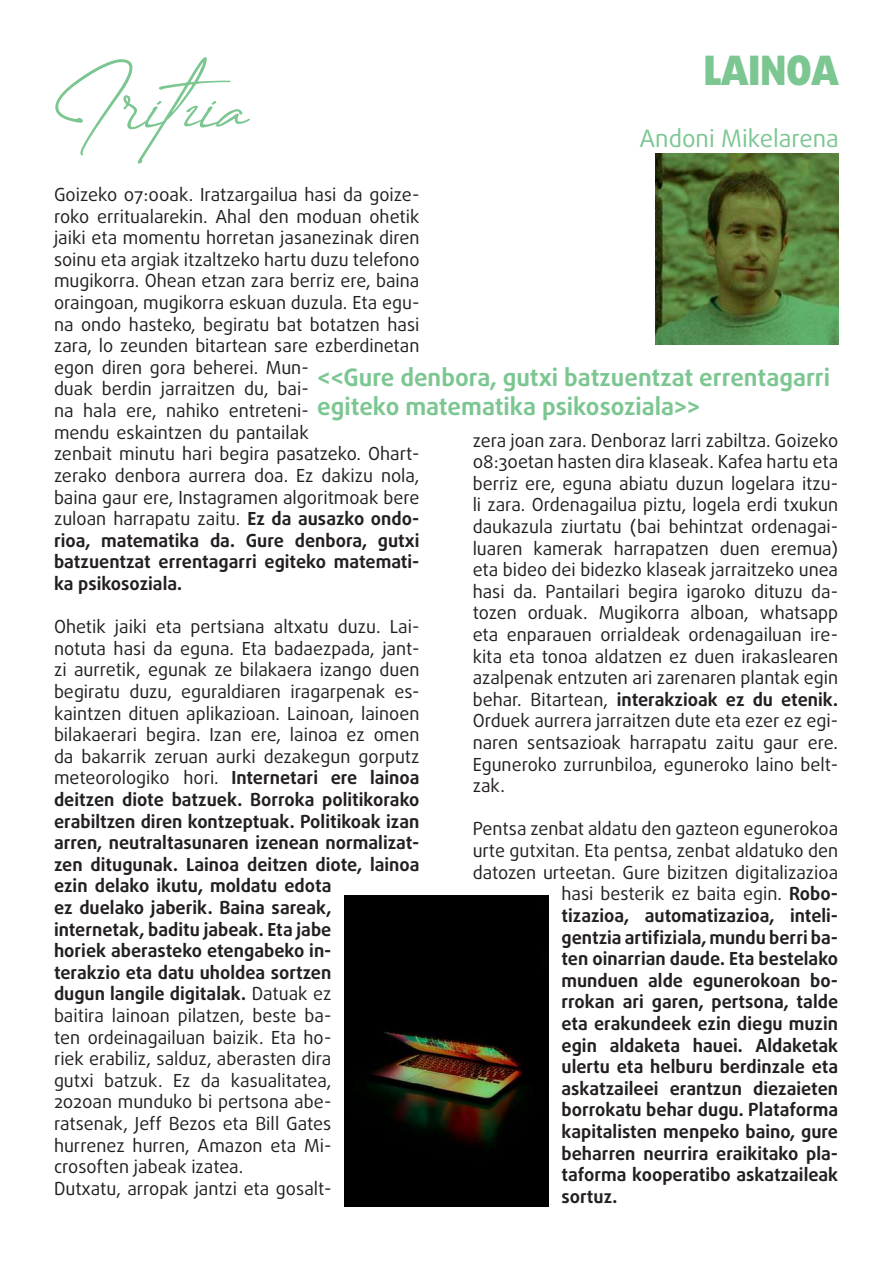
<style>
.page{position:relative;width:893px;height:1263px;background:#fff}
.page>*{position:absolute;margin:0;border:0;box-sizing:border-box;transform-origin:0 0}
.t1{font:114px "Creattion Demo";color:#7bc691}
.t2{font:900 40.5px "Daxline Pro";letter-spacing:-.01em;color:#7bc691}
.t3{font:700 24px/28.8px "Daxline Pro";color:#7bc691}
.t4{font:24px "Daxline Pro";color:#7bc691}
.t5{font:18px/21.6px "Daxline Pro";color:#231f20}
.t6{font:700 18px "Daxline Pro";color:#231f20}
.s1{font-weight:700}
</style>
<div class="page">
<img style="left:655px;top:153px;width:184px;height:191px">
<img style="left:344px;top:895px;width:205px;height:312px">
<h1 class="t1" style="left:54px;top:54px;width:206px">Iritzia</h1>
<h2 class="t2" style="left:703px;top:44px;width:137px">LAINOA</h2>
<h3 class="t4" style="left:640px;top:122px;width:201px">Andoni Mikelarena</h3>
<p class="t5" style="left:54px;top:184px;width:367px">Goizeko 07:00ak. Iratzargailua hasi da goize&shy;roko erritualarekin. Ahal den moduan ohetik jaiki eta momentu horretan jasanezinak diren soinu eta argiak itzaltzeko hartu duzu telefono mugikorra. Ohean etzan zara berriz ere, baina oraingoan, mugikorra eskuan duzula. Eta egu&shy;na ondo hasteko, begiratu bat botatzen hasi zara, lo zeunden bitartean sare ezberdinetan egon diren gora beherei. Mun-<br>duak berdin jarraitzen du, bai-<br>na hala ere, nahiko entreteni-<br>mendu eskaintzen du pantailak<br>zenbait minutu hari begira pasatzeko. Ohart&shy;zerako denbora aurrera doa. Ez dakizu nola, baina gaur ere, Instagramen algoritmoak bere zuloan harrapatu zaitu. <span class="s1">Ez da ausazko ondo&shy;rioa, matematika da. Gure denbora, gutxi batzuentzat errentagarri egiteko matemati&shy;ka psikosoziala.</span></p>
<p class="t5" style="left:54px;top:616px;width:367px">Ohetik jaiki eta pertsiana altxatu duzu. Lai&shy;notuta hasi da eguna. Eta badaezpada, jant&shy;zi aurretik, egunak ze bilakaera izango duen begiratu duzu, eguraldiaren iragarpenak es&shy;kaintzen dituen aplikazioan. Lainoan, lainoen bilakaerari begira. Izan ere, lainoa ez omen da bakarrik zeruan aurki dezakegun gorputz meteorologiko hori. <span class="s1">Internetari ere lainoa deitzen diote batzuek. Borroka politikorako erabiltzen diren kontzeptuak. Politikoak izan arren, neutraltasunaren izenean normalizat&shy;zen ditugunak. Lainoa deitzen diote, lainoa ezin delako ikutu, moldatu edota<br>ez duelako jaberik. Baina sareak, internetak, baditu jabeak. Eta jabe<br>horiek aberasteko etengabeko in-<br>terakzio eta datu uholdea sortzen<br>dugun langile digitalak.</span> Datuak ez<br>baitira lainoan pilatzen, beste ba-<br>ten ordeinagailuan baizik. Eta ho-<br>riek erabiliz, salduz, aberasten dira<br>gutxi batzuk. Ez da kasualitatea,<br>2020an munduko bi pertsona abe-<br>ratsenak, Jeff Bezos eta Bill Gates<br>hurrenez hurren, Amazon eta Mi-<br>crosoften jabeak izatea.<br>Dutxatu, arropak jantzi eta gosalt-</p>
<h3 class="t3" style="left:317px;top:363px;width:514px">&lt;&lt;Gure denbora, gutxi batzuentzat errentagarri egiteko matematika psikosoziala&gt;&gt;</h3>
<p class="t5" style="left:473px;top:430px;width:367px;text-align:justify">zera joan zara. Denboraz larri zabiltza. Goizeko 08:30etan hasten dira klaseak. Kafea hartu eta berriz ere, eguna abiatu duzun logelara itzu&shy;li zara. Ordenagailua piztu, logela erdi txukun daukazula ziurtatu (bai behintzat ordenagai&shy;luaren kamerak harrapatzen duen eremua) eta bideo dei bidezko klaseak jarraitzeko unea hasi da. Pantailari begira igaroko dituzu da&shy;tozen orduak. Mugikorra alboan, whatsapp eta enparauen orrialdeak ordenagailuan ire&shy;kita eta tonoa aldatzen ez duen irakaslearen azalpenak entzuten ari zarenaren plantak egin behar. Bitartean, <span class="s1">interakzioak ez du etenik.<br></span>Orduek aurrera jarraitzen dute eta ezer ez egi&shy;naren sentsazioak harrapatu zaitu gaur ere.<br>Eguneroko zurrunbiloa, eguneroko laino belt&shy;zak.</p>
<p class="t5" style="left:473px;top:818px;width:367px">Pentsa zenbat aldatu den gazteon egunerokoa</p>
<p class="t5" style="left:473px;top:840px;width:367px">urte gutxitan. Eta pentsa, zenbat aldatuko den</p>
<p class="t5" style="left:473px;top:862px;width:367px">datozen urteetan. Gure bizitzen digitalizazioa</p>
<p class="t5" style="left:561px;top:883px;width:278px">hasi besterik ez baita egin. <span class="s1">Robo-</span></p>
<p class="t6" style="left:561px;top:903px;width:278px">tizazioa, automatizazioa, inteli-</p>
<p class="t6" style="left:561px;top:925px;width:278px">gentzia artifiziala, mundu berri ba-</p>
<p class="t6" style="left:561px;top:947px;width:278px">ten oinarrian daude. Eta bestelako</p>
<p class="t6" style="left:561px;top:968px;width:278px">munduen alde egunerokoan bo-</p>
<p class="t6" style="left:561px;top:990px;width:278px">rrokan ari garen, pertsona, talde</p>
<p class="t6" style="left:561px;top:1011px;width:278px">eta erakundeek ezin diegu muzin</p>
<p class="t6" style="left:561px;top:1033px;width:278px">egin aldaketa hauei. Aldaketak</p>
<p class="t6" style="left:561px;top:1055px;width:278px">ulertu eta helburu berdinzale eta</p>
<p class="t6" style="left:561px;top:1076px;width:278px">askatzaileei erantzun diezaieten</p>
<p class="t6" style="left:561px;top:1098px;width:278px">borrokatu behar dugu. Plataforma</p>
<p class="t6" style="left:561px;top:1119px;width:278px">kapitalisten menpeko baino, gure</p>
<p class="t6" style="left:561px;top:1141px;width:278px">beharren neurrira eraikitako pla-</p>
<p class="t6" style="left:561px;top:1163px;width:278px">taforma kooperatibo askatzaileak</p>
<p class="t6" style="left:561px;top:1184px;width:57px">sortuz.</p>
</div>
